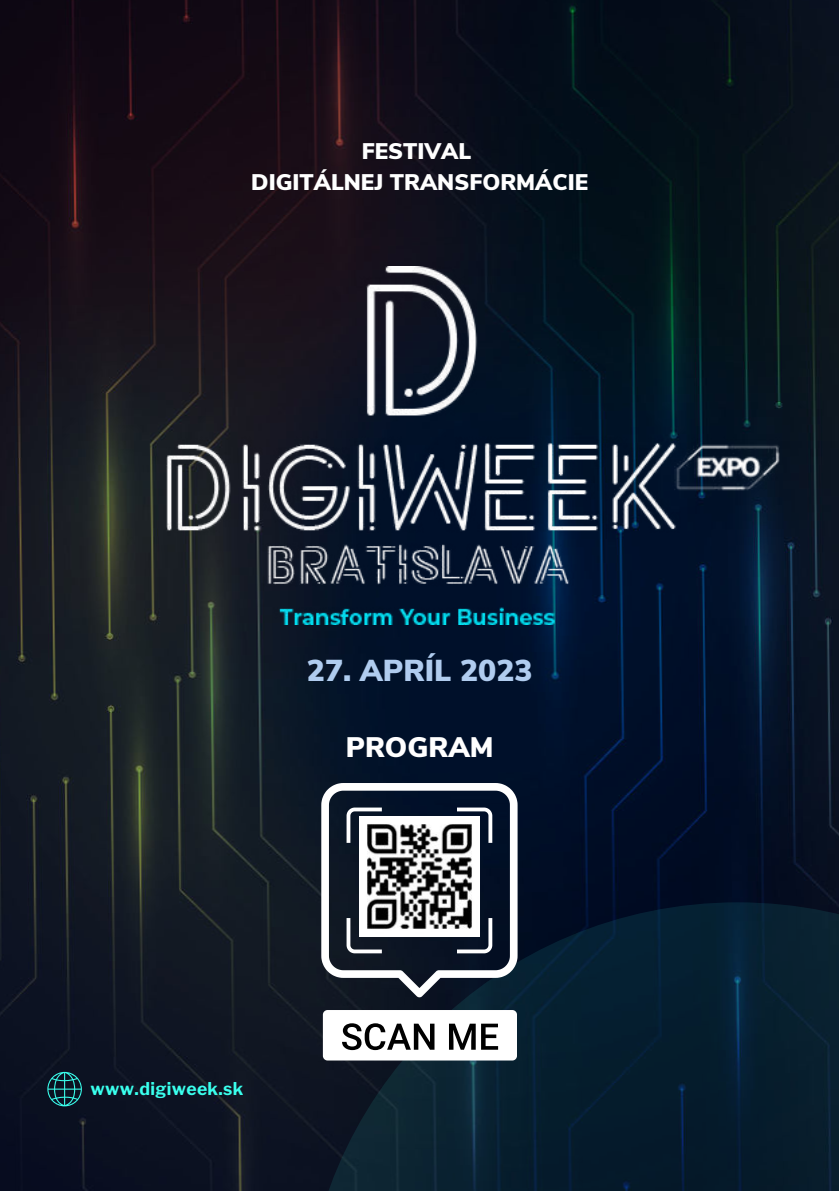
<style>
.page{position:relative;width:839px;height:1191px;background:#fff}
.page>*{position:absolute;margin:0;border:0;box-sizing:border-box;transform-origin:0 0}
.t1{font:900 30.2px "Nunito Sans";color:#b0ccef}
.t2{font:900 28.2px "Nunito Sans";color:#fff}
.t3{font:900 22.6px/31.2px "Nunito Sans";color:#fff;text-align:center}
.t4{font:700 17.4px "Libre Franklin";letter-spacing:.02em;color:#3affed}
</style>
<div class="page">
<img style="left:0;top:0;width:838px;height:1191px">
<svg style="left:303px;top:902px;width:535px;height:289px;background:#071e2f"></svg>
<svg style="left:47px;top:1072px;width:35px;height:34px"></svg>
<img style="left:167px;top:266px;width:612px;height:359px">
<svg style="left:323px;top:1010px;width:194px;height:51px"></svg>
<svg style="left:321px;top:783px;width:196px;height:214px"></svg>
<p class="t3" style="left:251px;top:135px;width:338px">FESTIVAL<br>DIGITÁLNEJ TRANSFORMÁCIE</p>
<h1 class="t1" style="left:307px;top:648px;width:227px">27. APRÍL 2023</h1>
<p class="t2" style="left:346px;top:727px;width:149px">PROGRAM</p>
<p class="t4" style="left:91px;top:1079px;width:154px">www.digiweek.sk</p>
</div>
